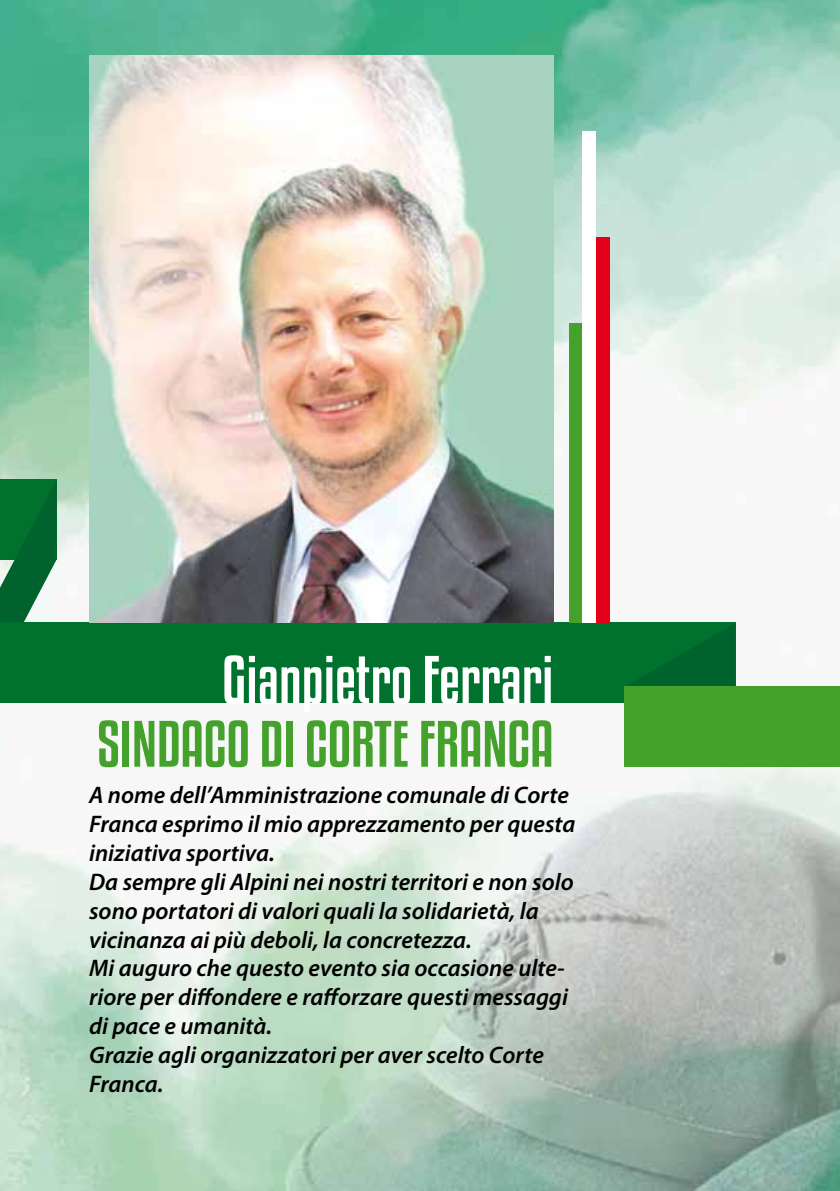
<style>
.page{position:relative;width:840px;height:1191px;background:#fff}
.page>*{position:absolute;margin:0;border:0;box-sizing:border-box;transform-origin:0 0}
.t1{font:60px "Kenyan Coffee Rg";color:#fff}
.t2{font:58px "Kenyan Coffee Rg";color:#44a12b}
.t3{font:italic 600 24px/28.8px "Myriad Pro";color:#000}
</style>
<div class="page">
<img style="left:0;top:0;width:839px;height:1191px">
<svg style="left:0;top:479px;width:57px;height:144px;background:#247e4b"></svg>
<div style="left:0;top:623px;width:735px;height:80px;background:#00722d"></div>
<img style="left:89px;top:56px;width:464px;height:567px">
<div style="left:568px;top:323px;width:14px;height:300px;background:#44a12b"></div>
<div style="left:582px;top:132px;width:13px;height:491px;background:#fff"></div>
<div style="left:595px;top:238px;width:14px;height:385px;background:#e2001a"></div>
<svg style="left:627px;top:624px;width:108px;height:62px"></svg>
<div style="left:624px;top:686px;width:215px;height:80px;background:#44a12b"></div>
<h1 class="t1" style="left:222px;top:639px;width:332px">Gianpietro Ferrari</h1>
<h2 class="t2" style="left:97px;top:704px;width:457px">SINDACO DI CORTE FRANCA</h2>
<p class="t3" style="left:89px;top:780px;width:487px">A nome dell’Amministrazione comunale di Corte Franca esprimo il mio apprezzamento per questa iniziativa sportiva.<br>Da sempre gli Alpini nei nostri territori e non solo sono portatori di valori quali la solidarietà, la vicinanza ai più deboli, la concretezza.<br>Mi auguro che questo evento sia occasione ulte&shy;riore per diffondere e rafforzare questi messaggi di pace e umanità.<br>Grazie agli organizzatori per aver scelto Corte Franca.</p>
</div>
